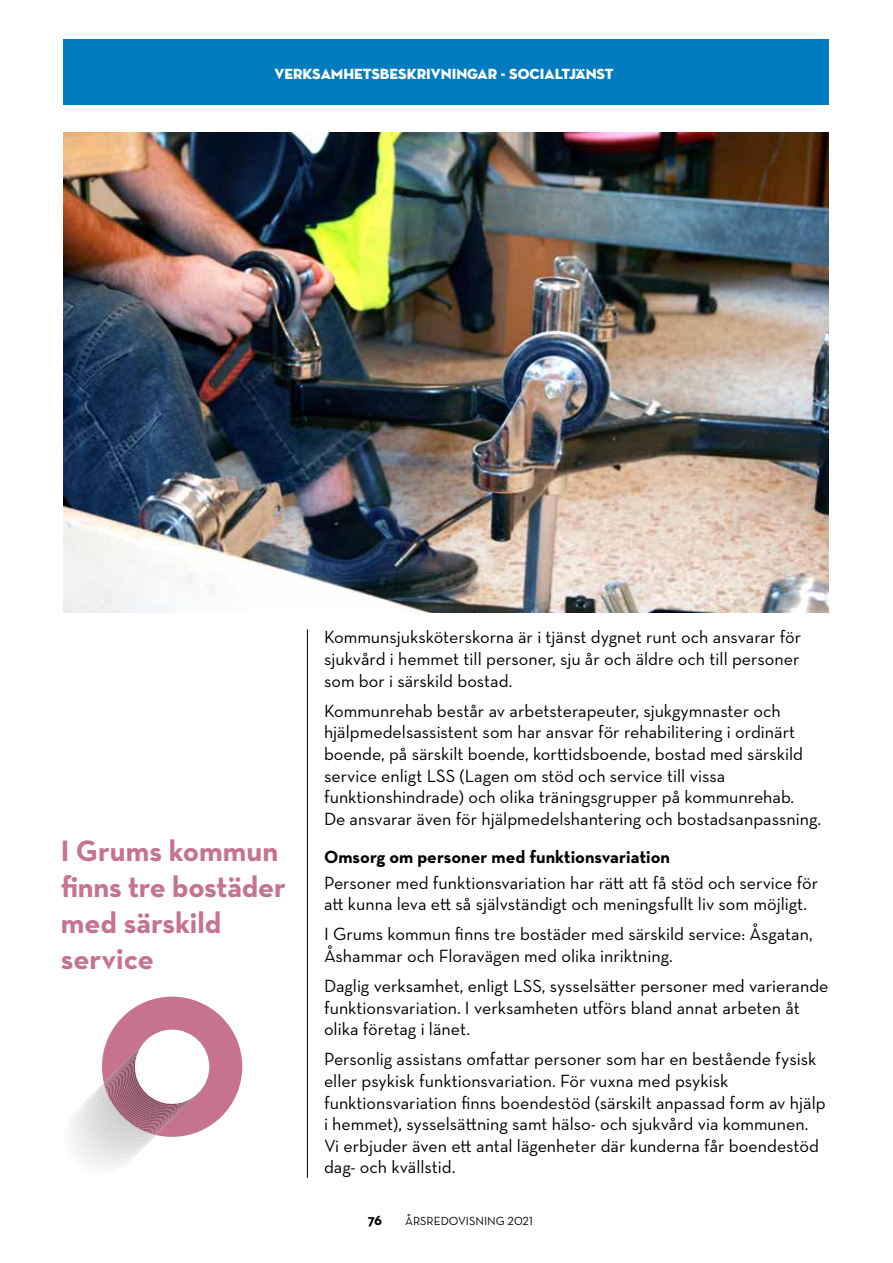
<style>
.page{position:relative;width:893px;height:1263px;background:#fff}
.page>*{position:absolute;margin:0;border:0;box-sizing:border-box;transform-origin:0 0}
.t1{font:700 30px/36px "Neutraface Text";color:#c7738f}
.t2{font:18px/21.6px "Neutraface Text";color:#000}
.t3{font:700 18px "Neutraface Text";color:#000}
.t4{font:15px "Neutraface Display Titling";color:#fff}
.t5{font:700 15px "Neutraface Text";color:#000}
.t6{font:12px "Neutraface Text";color:#000}
</style>
<div class="page">
<div style="left:64px;top:39px;width:765px;height:66px;background:#007bc0"></div>
<img style="left:63px;top:133px;width:766px;height:479px">
<hr style="left:307px;top:629px;width:1px;height:549px;background:#000">
<svg style="left:72px;top:996px;width:170px;height:171px"></svg>
<div style="left:135px;top:1030px;width:74px;height:74px;background:#fff;border-radius:50%"></div>
<p class="t4" style="left:275px;top:65px;width:340px">VERKSAMHETSBESKRIVNINGAR - SOCIALTJÄNST</p>
<h1 class="t1" style="left:61px;top:832px;width:227px">I Grums kommun finns tre bostäder med särskild service</h1>
<p class="t2" style="left:324px;top:626px;width:479px;text-align:justify">Kommunsjuksköterskorna är i tjänst dygnet runt och ansvarar för sjukvård i hemmet till personer, sju år och äldre och till personer som bor i särskild bostad.</p>
<p class="t2" style="left:324px;top:699px;width:498px">Kommunrehab består av arbetsterapeuter, sjukgymnaster och hjälpmedelsassistent som har ansvar för rehabilitering i ordinärt boende, på särskilt boende, korttidsboende, bostad med särskild service enligt LSS (Lagen om stöd och service till vissa funktionshindrade) och olika träningsgrupper på kommunrehab.<br>De ansvarar även för hjälpmedelshantering och bostadsanpassning.</p>
<p class="t3" style="left:324px;top:845px;width:347px">Omsorg om personer med funktionsvariation</p>
<p class="t2" style="left:324px;top:871px;width:496px">Personer med funktionsvariation har rätt att få stöd och service för att kunna leva ett så självständigt och meningsfullt liv som möjligt.</p>
<p class="t2" style="left:324px;top:923px;width:490px">I Grums kommun finns tre bostäder med särskild service: Åsgatan,<br>Åshammar och Floravägen med olika inriktning.</p>
<p class="t2" style="left:324px;top:975px;width:506px">Daglig verksamhet, enligt LSS, sysselsätter personer med varierande funktionsvariation. I verksamheten utförs bland annat arbeten åt olika företag i länet.</p>
<p class="t2" style="left:324px;top:1048px;width:503px">Personlig assistans omfattar personer som har en bestående fysisk eller psykisk funktionsvariation. För vuxna med psykisk funktionsvariation finns boendestöd (särskilt anpassad form av hjälp i hemmet), sysselsättning samt hälso- och sjukvård via kommunen.<br>Vi erbjuder även ett antal lägenheter där kunderna får boendestöd dag- och kvällstid.</p>
<p class="t5" style="left:368px;top:1210px;width:16px">76</p>
<p class="t6" style="left:405px;top:1213px;width:129px">ÅRSREDOVISNING 2021</p>
</div>
